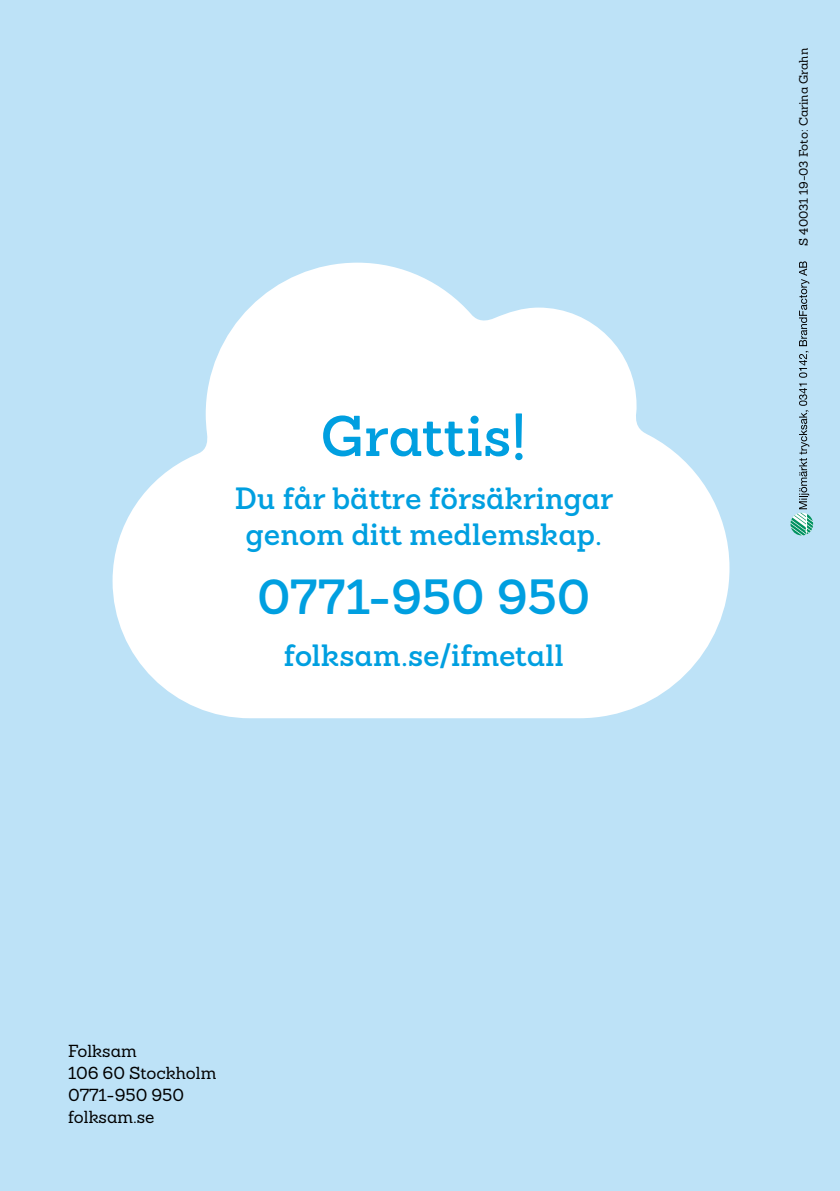
<style>
.page{position:relative;width:840px;height:1191px;background:#fff}
.page>*{position:absolute;margin:0;border:0;box-sizing:border-box;transform-origin:0 0}
.t1{font:600 56px "Sanchez Folksam";color:#009fe0}
.t2{font:600 48px "Sanchez Folksam";letter-spacing:-.005em;color:#009fe0}
.t3{font:600 30px/36px "Sanchez Folksam";color:#009fe0;text-align:center}
.t4{font:500 17px/22px "Sanchez Folksam";color:#000}
.t5{font:500 12px "Sanchez Folksam";color:#000}
</style>
<div class="page">
<div style="left:0;top:0;width:839px;height:1191px;background:#bde2f7"></div>
<svg style="left:112px;top:263px;width:617px;height:455px;fill:#fff"></svg>
<svg style="left:790px;top:383px;width:22px;height:152px"></svg>
<svg style="left:799px;top:261px;width:9px;height:116px"></svg>
<h1 class="t1" style="left:320px;top:398px;width:208px">Grattis!</h1>
<p class="t3" style="left:235px;top:480px;width:380px">Du får bättre försäkringar genom ditt medlemskap.</p>
<h2 class="t2" style="left:257px;top:565px;width:335px">0771-950 950</h2>
<p class="t3" style="left:283px;top:637px;width:281px">folksam.se/ifmetall</p>
<p class="t4" style="left:68px;top:1039px;width:150px">Folksam<br>106 60 Stockholm<br>0771-950 950 folksam.se</p>
<p class="t5" style="left:795px;top:245px;width:199px;rotate:-90deg">S 40031 19-03 Foto: Carina Grahn</p>
</div>
